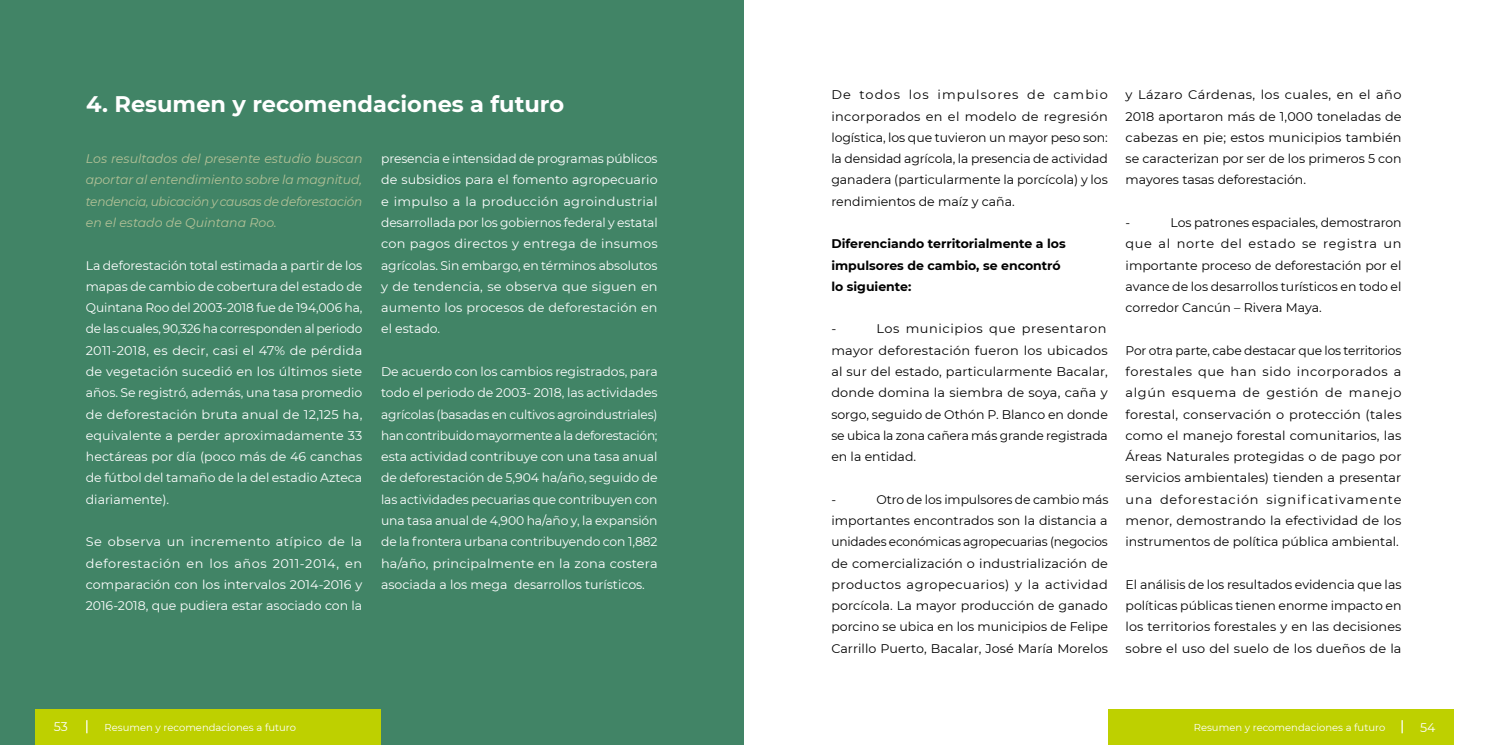
<style>
.page{position:relative;width:1489px;height:745px;background:#fff}
.page>*{position:absolute;margin:0;border:0;box-sizing:border-box;transform-origin:0 0}
.t1{font:700 22.5px "Montserrat";color:#fff}
.t2{font:12.5px/21.2px "Montserrat";color:#000;text-align:justify}
.t3{font:12.5px/21.2px "Montserrat";color:#fff;text-align:justify}
.t4{font:italic 12.5px/21.2px "Montserrat";letter-spacing:-.02em;color:#b3c197;text-align:justify}
.t5{font:700 12.5px/21.2px "Montserrat";color:#000}
.t6{font:10px "Montserrat";color:#fff}
</style>
<div class="page">
<div style="left:0;top:0;width:743px;height:744px;background:#418466"></div>
<div style="left:35px;top:709px;width:346px;height:35px;background:#bed000"></div>
<div style="left:1107px;top:709px;width:346px;height:35px;background:#bed000"></div>
<svg style="left:1401px;top:720px;width:1px;height:12px"></svg>
<svg style="left:86px;top:720px;width:1px;height:12px"></svg>
<h1 class="t1" style="left:86px;top:88px;width:479px">4. Resumen y recomendaciones a futuro</h1>
<p class="t4" style="left:86px;top:147px;width:278px">Los resultados del presente estudio buscan aportar al entendimiento sobre la magnitud, tendencia, ubicación y causas de deforestación en el estado de Quintana Roo.</p>
<p class="t3" style="left:86px;top:254px;width:278px">La deforestación total estimada a partir de los mapas de cambio de cobertura del estado de Quintana Roo del 2003-2018 fue de 194,006 ha, de las cuales, 90,326 ha corresponden al periodo 2011-2018, es decir, casi el 47% de pérdida de vegetación sucedió en los últimos siete años. Se registró, además, una tasa promedio de deforestación bruta anual de 12,125 ha, equivalente a perder aproximadamente 33 hectáreas por día (poco más de 46 canchas de fútbol del tamaño de la del estadio Azteca diariamente).</p>
<p class="t3" style="left:86px;top:530px;width:278px">Se observa un incremento atípico de la deforestación en los años 2011-2014, en comparación con los intervalos 2014-2016 y 2016-2018, que pudiera estar asociado con la</p>
<p class="t3" style="left:381px;top:147px;width:278px">presencia e intensidad de programas públicos de subsidios para el fomento agropecuario e impulso a la producción agroindustrial desarrollada por los gobiernos federal y estatal con pagos directos y entrega de insumos agrícolas. Sin embargo, en términos absolutos y de tendencia, se observa que siguen en aumento los procesos de deforestación en el estado.</p>
<p class="t3" style="left:381px;top:360px;width:278px">De acuerdo con los cambios registrados, para todo el periodo de 2003- 2018, las actividades agrícolas (basadas en cultivos agroindustriales) han contribuido mayormente a la deforestación; esta actividad contribuye con una tasa anual de deforestación de 5,904 ha/año, seguido de las actividades pecuarias que contribuyen con una tasa anual de 4,900 ha/año y, la expansión de la frontera urbana contribuyendo con 1,882 ha/año, principalmente en la zona costera asociada a los mega desarrollos turísticos.</p>
<p class="t2" style="left:831px;top:84px;width:278px">De todos los impulsores de cambio incorporados en el modelo de regresión logística, los que tuvieron un mayor peso son: la densidad agrícola, la presencia de actividad ganadera (particularmente la porcícola) y los rendimientos de maíz y caña.</p>
<p class="t5" style="left:831px;top:232px;width:236px">Diferenciando territorialmente a los impulsores de cambio, se encontró lo siguiente:</p>
<p class="t2" style="left:831px;top:318px;width:6px">-</p>
<p class="t2" style="left:831px;top:318px;width:278px;text-indent:45px">Los municipios que presentaron mayor deforestación fueron los ubicados al sur del estado, particularmente Bacalar, donde domina la siembra de soya, caña y sorgo, seguido de Othón P. Blanco en donde se ubica la zona cañera más grande registrada en la entidad.</p>
<p class="t2" style="left:831px;top:488px;width:6px">-</p>
<p class="t2" style="left:831px;top:488px;width:278px;text-indent:45px">Otro de los impulsores de cambio más importantes encontrados son la distancia a unidades económicas agropecuarias (negocios de comercialización o industrialización de productos agropecuarios) y la actividad porcícola. La mayor producción de ganado porcino se ubica en los municipios de Felipe Carrillo Puerto, Bacalar, José María Morelos</p>
<p class="t2" style="left:1125px;top:84px;width:277px">y Lázaro Cárdenas, los cuales, en el año 2018 aportaron más de 1,000 toneladas de cabezas en pie; estos municipios también se caracterizan por ser de los primeros 5 con mayores tasas deforestación.</p>
<p class="t2" style="left:1125px;top:211px;width:6px">-</p>
<p class="t2" style="left:1125px;top:211px;width:277px;text-indent:45px">Los patrones espaciales, demostraron que al norte del estado se registra un importante proceso de deforestación por el avance de los desarrollos turísticos en todo el corredor Cancún – Rivera Maya.</p>
<p class="t2" style="left:1125px;top:339px;width:277px">Por otra parte, cabe destacar que los territorios forestales que han sido incorporados a algún esquema de gestión de manejo forestal, conservación o protección (tales como el manejo forestal comunitarios, las Áreas Naturales protegidas o de pago por servicios ambientales) tienden a presentar una deforestación significativamente menor, demostrando la efectividad de los instrumentos de política pública ambiental.</p>
<p class="t2" style="left:1125px;top:573px;width:277px">El análisis de los resultados evidencia que las políticas públicas tienen enorme impacto en los territorios forestales y en las decisiones sobre el uso del suelo de los dueños de la</p>
<p class="t3" style="left:54px;top:714px;width:16px">53</p>
<p class="t3" style="left:1419px;top:716px;width:17px">54</p>
<p class="t6" style="left:105px;top:720px;width:193px">Resumen y recomendaciones a futuro</p>
<p class="t6" style="left:1193px;top:720px;width:193px">Resumen y recomendaciones a futuro</p>
</div>
